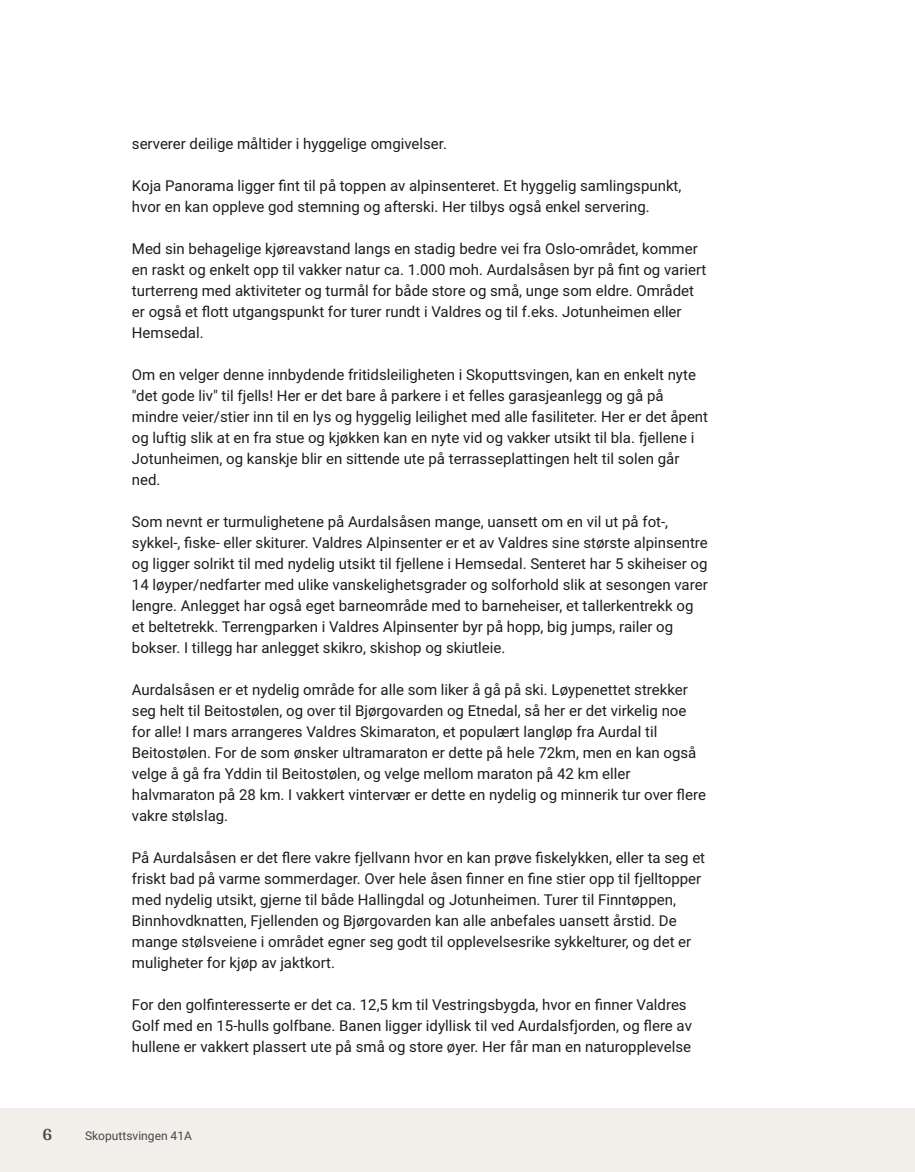
<style>
.page{position:relative;width:915px;height:1172px;background:#fff}
.page>*{position:absolute;margin:0;border:0;box-sizing:border-box;transform-origin:0 0}
.t1{font:700 18px "Arya";color:#414749}
.t2{font:15px/21px "Roboto Vitec";color:#1d1d1b}
.t3{font:12px "Roboto Vitec";color:#414749}
</style>
<div class="page">
<div style="left:0;top:1108px;width:914px;height:64px;background:#f2eeea"></div>
<p class="t2" style="left:132px;top:132px;width:316px">serverer deilige måltider i hyggelige omgivelser.</p>
<p class="t2" style="left:132px;top:174px;width:551px">Koja Panorama ligger fint til på toppen av alpinsenteret. Et hyggelig samlingspunkt, hvor en kan oppleve god stemning og afterski. Her tilbys også enkel servering.</p>
<p class="t2" style="left:132px;top:237px;width:575px">Med sin behagelige kjøreavstand langs en stadig bedre vei fra Oslo‑området, kommer en raskt og enkelt opp til vakker natur ca. 1.000 moh. Aurdalsåsen byr på fint og variert turterreng med aktiviteter og turmål for både store og små, unge som eldre. Området er også et flott utgangspunkt for turer rundt i Valdres og til f.eks. Jotunheimen eller Hemsedal.</p>
<p class="t2" style="left:132px;top:363px;width:577px">Om en velger denne innbydende fritidsleiligheten i Skoputtsvingen, kan en enkelt nyte "det gode liv" til fjells! Her er det bare å parkere i et felles garasjeanlegg og gå på mindre veier/ stier inn til en lys og hyggelig leilighet med alle fasiliteter. Her er det åpent og luftig slik at en fra stue og kjøkken kan en nyte vid og vakker utsikt til bla. fjellene i Jotunheimen, og kanskje blir en sittende ute på terrasseplattingen helt til solen går ned.</p>
<p class="t2" style="left:132px;top:510px;width:577px">Som nevnt er turmulighetene på Aurdalsåsen mange, uansett om en vil ut på fot‑, sykkel‑, fiske‑ eller skiturer. Valdres Alpinsenter er et av Valdres sine største alpinsentre og ligger solrikt til med nydelig utsikt til fjellene i Hemsedal. Senteret har 5 skiheiser og 14 løyper/ nedfarter med ulike vanskelighetsgrader og solforhold slik at sesongen varer lengre. Anlegget har også eget barneområde med to barneheiser, et tallerkentrekk og et beltetrekk. Terrengparken i Valdres Alpinsenter byr på hopp, big jumps, railer og bokser. I tillegg har anlegget skikro, skishop og skiutleie.</p>
<p class="t2" style="left:132px;top:678px;width:575px">Aurdalsåsen er et nydelig område for alle som liker å gå på ski. Løypenettet strekker seg helt til Beitostølen, og over til Bjørgovarden og Etnedal, så her er det virkelig noe for alle! I mars arrangeres Valdres Skimaraton, et populært langløp fra Aurdal til Beitostølen. For de som ønsker ultramaraton er dette på hele 72km, men en kan også velge å gå fra Yddin til Beitostølen, og velge mellom maraton på 42 km eller halvmaraton på 28 km. I vakkert vintervær er dette en nydelig og minnerik tur over flere vakre stølslag.</p>
<p class="t2" style="left:132px;top:846px;width:574px">På Aurdalsåsen er det flere vakre fjellvann hvor en kan prøve fiskelykken, eller ta seg et friskt bad på varme sommerdager. Over hele åsen finner en fine stier opp til fjelltopper med nydelig utsikt, gjerne til både Hallingdal og Jotunheimen. Turer til Finntøppen, Binnhovdknatten, Fjellenden og Bjørgovarden kan alle anbefales uansett årstid. De mange stølsveiene i området egner seg godt til opplevelsesrike sykkelturer, og det er muligheter for kjøp av jaktkort.</p>
<p class="t2" style="left:132px;top:993px;width:561px">For den golfinteresserte er det ca. 12,5 km til Vestringsbygda, hvor en finner Valdres<br>Golf med en 15‑hulls golfbane. Banen ligger idyllisk til ved Aurdalsfjorden, og flere av hullene er vakkert plassert ute på små og store øyer. Her får man en naturopplevelse</p>
<p class="t1" style="left:43px;top:1123px;width:11px">6</p>
<p class="t3" style="left:85px;top:1127px;width:108px">Skoputtsvingen 41A</p>
</div>
